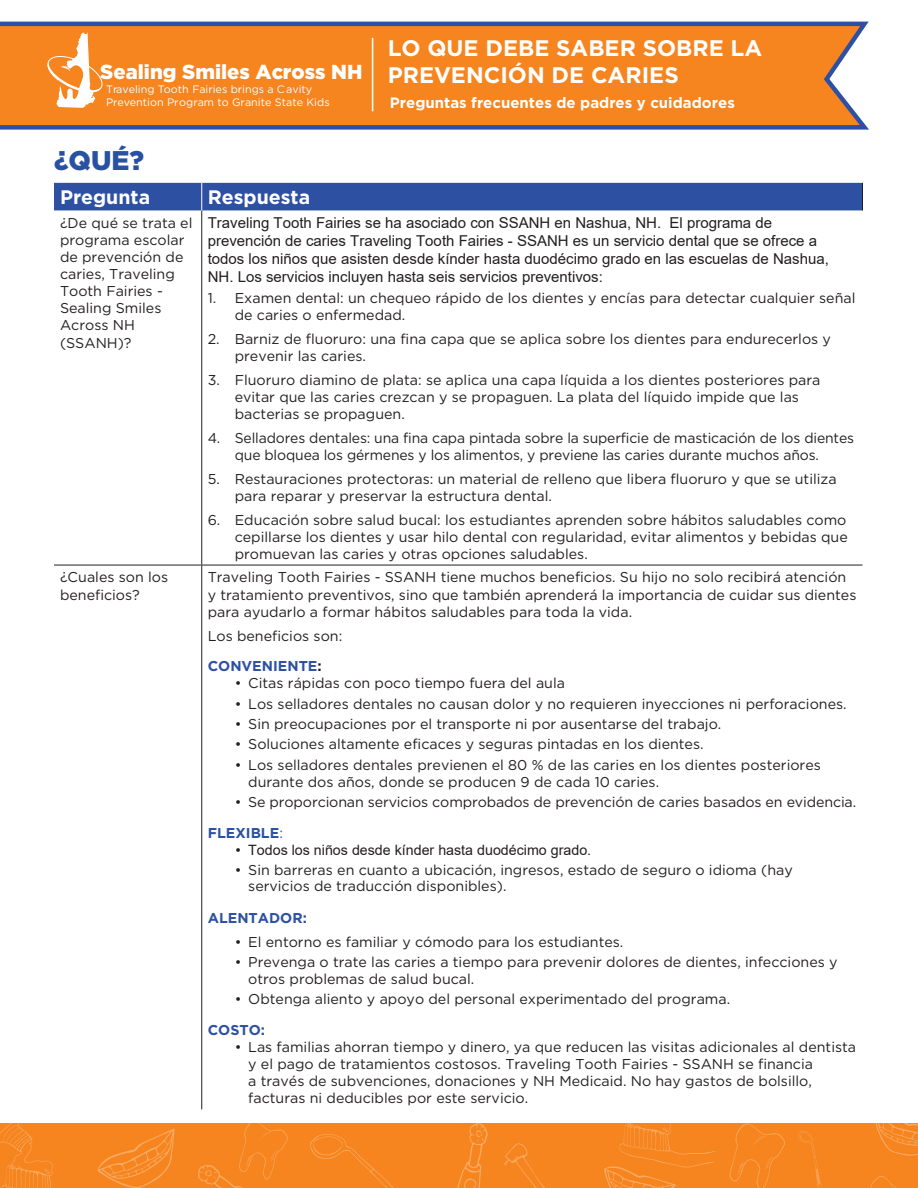
<style>
.page{position:relative;width:918px;height:1188px;background:#fff}
.page>*{position:absolute;margin:0;border:0;box-sizing:border-box;transform-origin:0 0}
.t1{font:900 27px "Gotham";color:#2851a3}
.t2{font:700 22.5px/27px "Gotham";color:#fff}
.t3{font:900 20.25px "Gotham";color:#fff}
.t4{font:700 19.5px "Gotham";color:#fff}
.t5{font:15px/18px "Arial";color:#231f20}
.t6{font:700 15px "Gotham";color:#fff}
.t7{font:14.25px/17.1px "Gotham";color:#231f20}
.t8{font:14.25px "Arial";color:#231f20}
.t9{font:700 14.25px "Gotham";color:#2e50a3}
.t10{font:700 14.25px "Gotham";color:#2851a3}
.t11{font:10.8px/12.9px "Gotham";color:#fff}
.s1{color:#231f20}
.s2{font-weight:400}
.s3{font-family:"Gotham"}
</style>
<div class="page">
<svg style="left:0;top:21px;width:869px;height:109px;background:#e38432"></svg>
<hr style="left:201px;top:210px;width:1px;height:355px;background:#231f20">
<hr style="left:54px;top:565px;width:148px;height:1px;background:#231f20">
<hr style="left:202px;top:565px;width:660px;height:1px;background:#231f20">
<hr style="left:201px;top:565px;width:1px;height:544px;background:#231f20">
<div style="left:54px;top:183px;width:809px;height:27px;background:#2e50a3"></div>
<hr style="left:372px;top:38px;width:1px;height:73px;background:#fff">
<div style="left:0;top:1123px;width:918px;height:65px;background:#f6851f"></div>
<svg style="left:729px;top:1123px;width:56px;height:65px"></svg>
<svg style="left:870px;top:1176px;width:26px;height:12px"></svg>
<svg style="left:875px;top:1123px;width:43px;height:33px"></svg>
<svg style="left:798px;top:1131px;width:24px;height:57px"></svg>
<svg style="left:310px;top:1123px;width:178px;height:65px"></svg>
<svg style="left:198px;top:1123px;width:90px;height:65px"></svg>
<svg style="left:0;top:1123px;width:175px;height:65px"></svg>
<svg style="left:504px;top:1123px;width:211px;height:65px"></svg>
<svg style="left:45px;top:32px;width:60px;height:76px"></svg>
<h3 class="t3" style="left:100px;top:57px;width:264px">Sealing Smiles Across NH</h3>
<p class="t11" style="left:106px;top:83px;width:225px">Traveling Tooth Fairies brings a Cavity<br>Prevention Program to Granite State Kids</p>
<p class="t2" style="left:388px;top:34px;width:376px">LO QUE DEBE SABER SOBRE LA<br>PREVENCIÓN DE CARIES</p>
<p class="t6" style="left:390px;top:93px;width:346px">Preguntas frecuentes de padres y cuidadores</p>
<p class="t1" style="left:54px;top:142px;width:92px">¿QUÉ?</p>
<p class="t4" style="left:60px;top:185px;width:92px">Pregunta</p>
<p class="t4" style="left:208px;top:185px;width:104px">Respuesta</p>
<p class="t7" style="left:60px;top:214px;width:134px">¿De qué se trata el programa escolar de prevención de caries, Traveling<br>Tooth Fairies -<br>Sealing Smiles<br>Across NH (SSANH)?</p>
<p class="t5" style="left:208px;top:214px;width:623px">Traveling Tooth Fairies se ha asociado con SSANH en Nashua, NH. El programa de prevención de caries Traveling Tooth Fairies - SSANH es un servicio dental que se ofrece a todos los niños que asisten desde kínder hasta duodécimo grado en las escuelas de Nashua, NH. Los servicios incluyen hasta seis servicios preventivos:</p>
<p class="t7" style="left:235px;top:289px;width:622px;text-indent:-27px">1. Examen dental: un chequeo rápido de los dientes y encías para detectar cualquier señal de caries o enfermedad.</p>
<p class="t7" style="left:235px;top:330px;width:598px;text-indent:-27px">2. Barniz de fluoruro: una fina capa que se aplica sobre los dientes para endurecerlos y prevenir las caries.</p>
<p class="t7" style="left:235px;top:371px;width:587px;text-indent:-27px">3. Fluoruro diamino de plata: se aplica una capa líquida a los dientes posteriores para evitar que las caries crezcan y se propaguen. La plata del líquido impide que las bacterias se propaguen.</p>
<p class="t7" style="left:208px;top:429px;width:648px;text-align:center">4. Selladores dentales: una fina capa pintada sobre la superficie de masticación de los dientes que bloquea los gérmenes y los alimentos, y previene las caries durante muchos años.</p>
<p class="t7" style="left:235px;top:470px;width:604px;text-indent:-27px">5. Restauraciones protectoras: un material de relleno que libera fluoruro y que se utiliza para reparar y preservar la estructura dental.</p>
<p class="t7" style="left:235px;top:511px;width:615px;text-align:justify;text-indent:-27px">6. Educación sobre salud bucal: los estudiantes aprenden sobre hábitos saludables como cepillarse los dientes y usar hilo dental con regularidad, evitar alimentos y bebidas que promuevan las caries y otras opciones saludables.</p>
<p class="t7" style="left:60px;top:569px;width:110px">¿Cuales son los beneficios?</p>
<p class="t7" style="left:208px;top:569px;width:650px">Traveling Tooth Fairies - SSANH tiene muchos beneficios. Su hijo no solo recibirá atención y tratamiento preventivos, sino que también aprenderá la importancia de cuidar sus dientes para ayudarlo a formar hábitos saludables para toda la vida.</p>
<p class="t7" style="left:208px;top:627px;width:136px">Los beneficios son:</p>
<p class="t9" style="left:208px;top:657px;width:115px">CONVENIENTE<span class="s1">:</span></p>
<p class="t7" style="left:235px;top:674px;width:332px">• Citas rápidas con poco tiempo fuera del aula</p>
<p class="t7" style="left:235px;top:695px;width:613px">• Los selladores dentales no causan dolor y no requieren inyecciones ni perforaciones.</p>
<p class="t7" style="left:235px;top:715px;width:488px">• Sin preocupaciones por el transporte ni por ausentarse del trabajo.</p>
<p class="t7" style="left:235px;top:735px;width:470px">• Soluciones altamente eficaces y seguras pintadas en los dientes.</p>
<p class="t7" style="left:248px;top:756px;width:574px;text-indent:-14px">• Los selladores dentales previenen el 80 % de las caries en los dientes posteriores durante dos años, donde se producen 9 de cada 10 caries.</p>
<p class="t7" style="left:235px;top:793px;width:623px">• Se proporcionan servicios comprobados de prevención de caries basados en evidencia.</p>
<p class="t10" style="left:208px;top:823px;width:77px">FLEXIBLE<span class="s2">:</span></p>
<p class="t8" style="left:235px;top:840px;width:358px"><span class="s3">•</span> Todos los niños desde kínder hasta duodécimo grado.</p>
<p class="t7" style="left:248px;top:862px;width:546px;line-height:16px;text-indent:-14px">• Sin barreras en cuanto a ubicación, ingresos, estado de seguro o idioma (hay servicios de traducción disponibles).</p>
<p class="t9" style="left:208px;top:908px;width:101px">ALENTADOR:</p>
<p class="t7" style="left:235px;top:933px;width:390px">• El entorno es familiar y cómodo para los estudiantes.</p>
<p class="t7" style="left:248px;top:953px;width:591px;text-indent:-14px">• Prevenga o trate las caries a tiempo para prevenir dolores de dientes, infecciones y otros problemas de salud bucal.</p>
<p class="t7" style="left:235px;top:990px;width:497px">• Obtenga aliento y apoyo del personal experimentado del programa.</p>
<p class="t9" style="left:208px;top:1020px;width:59px">COSTO:</p>
<p class="t7" style="left:248px;top:1038px;width:609px;text-indent:-14px">• Las familias ahorran tiempo y dinero, ya que reducen las visitas adicionales al dentista y el pago de tratamientos costosos. Traveling Tooth Fairies - SSANH se financia<br>a través de subvenciones, donaciones y NH Medicaid. No hay gastos de bolsillo, facturas ni deducibles por este servicio.</p>
</div>
